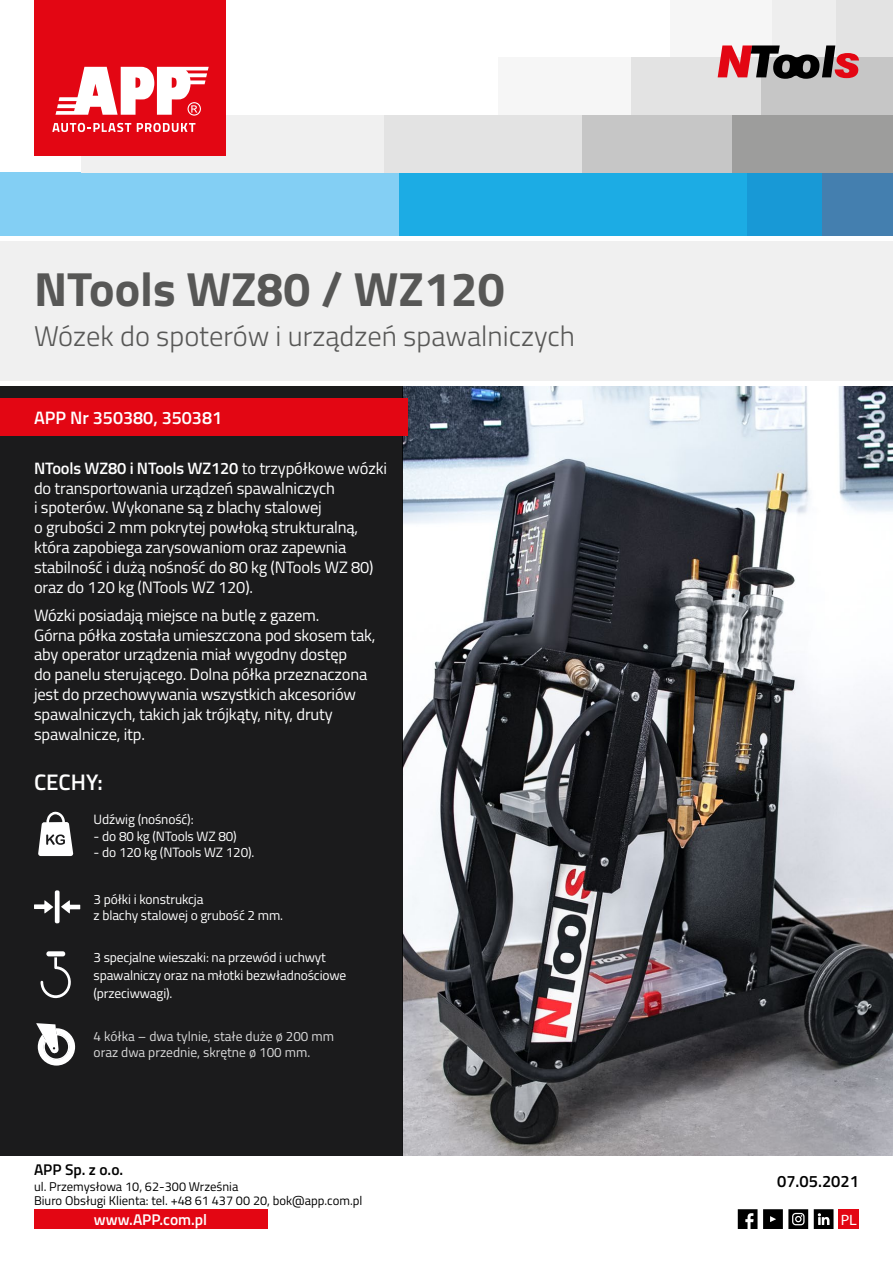
<style>
.page{position:relative;width:893px;height:1263px;background:#fff}
.page>*{position:absolute;margin:0;border:0;box-sizing:border-box;transform-origin:0 0}
.t1{font:700 48px "Titillium";color:#575756}
.t2{font:300 28.5px "Titillium";color:#575756}
.t3{font:600 22.5px "Titillium";color:#fff}
.t4{font:600 18px "Titillium";color:#fff}
.t5{font:16.5px/19.8px "Titillium";letter-spacing:-.01em;color:#fff}
.t6{font:600 16.5px "Titillium";color:#000}
.t7{font:600 15.45px "Titillium";color:#fff}
.t8{font:600 15.45px "Titillium";color:#000}
.t9{font:semi-expanded 15px "Myriad Pro";color:#fff}
.t10{font:13.5px/18px "Titillium";letter-spacing:-.01em;color:#fff}
.t11{font:13.5px/16.2px "Titillium";color:#dadada}
.t12{font:12.75px/14.1px "Titillium";color:#000}
.s1{font-weight:600}
</style>
<div class="page">
<div style="left:727px;top:172px;width:97px;height:64px;background:#1899d6"></div>
<div style="left:398px;top:172px;width:348px;height:64px;background:#1cace4"></div>
<div style="left:0;top:172px;width:399px;height:64px;background:#83cff4"></div>
<div style="left:830px;top:0;width:63px;height:57px;background:#e3e3e3"></div>
<div style="left:746px;top:0;width:90px;height:57px;background:#eee"></div>
<div style="left:670px;top:0;width:101px;height:57px;background:#f6f6f6"></div>
<div style="left:761px;top:57px;width:132px;height:58px;background:#c6c6c6"></div>
<div style="left:629px;top:57px;width:132px;height:58px;background:#e3e3e3"></div>
<div style="left:499px;top:57px;width:132px;height:58px;background:#f6f6f6"></div>
<div style="left:822px;top:172px;width:71px;height:64px;background:#447faf"></div>
<div style="left:732px;top:115px;width:161px;height:57px;background:#9d9d9c"></div>
<div style="left:383px;top:115px;width:205px;height:57px;background:#e3e3e3"></div>
<div style="left:81px;top:115px;width:302px;height:57px;background:#f0f0f0"></div>
<div style="left:583px;top:115px;width:149px;height:57px;background:#c6c6c6"></div>
<div style="left:35px;top:0;width:191px;height:156px;background:#e30613"></div>
<svg style="left:52px;top:123px;width:79px;height:9px"></svg>
<svg style="left:137px;top:123px;width:58px;height:9px"></svg>
<svg style="left:55px;top:67px;width:154px;height:49px"></svg>
<img style="left:403px;top:386px;width:490px;height:770px">
<div style="left:0;top:386px;width:403px;height:770px;background:#1b1b1c"></div>
<div style="left:0;top:236px;width:893px;height:146px;background:#f0f0f0"></div>
<hr style="left:0;top:236px;width:893px;height:4px;background:#fff">
<div style="left:0;top:399px;width:407px;height:37px;background:#e30613"></div>
<svg style="left:718px;top:45px;width:141px;height:34px"></svg>
<svg style="left:738px;top:1209px;width:19px;height:20px"></svg>
<svg style="left:763px;top:1209px;width:45px;height:20px"></svg>
<svg style="left:814px;top:1209px;width:19px;height:20px"></svg>
<div style="left:34px;top:1209px;width:233px;height:20px;background:#e30613"></div>
<div style="left:838px;top:1209px;width:21px;height:20px;background:#e30613"></div>
<svg style="left:38px;top:811px;width:35px;height:45px"></svg>
<svg style="left:36px;top:1023px;width:39px;height:42px"></svg>
<svg style="left:41px;top:957px;width:30px;height:41px"></svg>
<div style="left:46px;top:951px;width:19px;height:5px;background:#fff;border-radius:2px"></div>
<svg style="left:61px;top:900px;width:19px;height:13px"></svg>
<div style="left:55px;top:890px;width:5px;height:33px;background:#fff;border-radius:2px"></div>
<svg style="left:34px;top:900px;width:19px;height:13px"></svg>
<h1 class="t1" style="left:34px;top:252px;width:472px">NTools WZ80 / WZ120</h1>
<h2 class="t2" style="left:34px;top:316px;width:542px">Wózek do spoterów i urządzeń spawalniczych</h2>
<p class="t4" style="left:34px;top:404px;width:190px">APP Nr 350380, 350381</p>
<p class="t5" style="left:34px;top:457px;width:355px"><span class="s1">NTools WZ80 i NTools WZ120</span> to trzypółkowe wózki do transportowania urządzeń spawalniczych<br>i spoterów. Wykonane są z blachy stalowej<br>o grubości 2 mm pokrytej powłoką strukturalną, która zapobiega zarysowaniom oraz zapewnia stabilność i dużą nośność do 80 kg (NTools WZ 80) oraz do 120 kg (NTools WZ 120).</p>
<p class="t5" style="left:34px;top:604px;width:343px">Wózki posiadają miejsce na butlę z gazem.<br>Górna półka została umieszczona pod skosem tak, aby operator urządzenia miał wygodny dostęp<br>do panelu sterującego. Dolna półka przeznaczona jest do przechowywania wszystkich akcesoriów spawalniczych, takich jak trójkąty, nity, druty spawalnicze, itp.</p>
<h3 class="t3" style="left:34px;top:765px;width:70px">CECHY:</h3>
<p class="t10" style="left:94px;top:810px;width:102px">Udźwig (nośność):</p>
<p class="t10" style="left:94px;top:826px;width:145px">- do 80 kg (NTools WZ 80)</p>
<p class="t10" style="left:94px;top:842px;width:162px">- do 120 kg (NTools WZ 120).</p>
<p class="t10" style="left:94px;top:890px;width:191px;line-height:16.2px">3 półki i konstrukcja<br>z blachy stalowej o grubość 2 mm.</p>
<p class="t10" style="left:94px;top:947px;width:254px">3 specjalne wieszaki: na przewód i uchwyt spawalniczy oraz na młotki bezwładnościowe (przeciwwagi).</p>
<p class="t11" style="left:94px;top:1027px;width:242px">4 kółka – dwa tylnie, stałe duże ø 200 mm oraz dwa przednie, skrętne ø 100 mm.</p>
<p class="t8" style="left:34px;top:1158px;width:91px">APP Sp. z o.o.</p>
<p class="t12" style="left:34px;top:1179px;width:330px">ul. Przemysłowa 10, 62-300 Września<br>Biuro Obsługi Klienta: tel. +48 61 437 00 20, bok@app.com.pl</p>
<p class="t7" style="left:94px;top:1208px;width:115px">www.APP.com.pl</p>
<p class="t9" style="left:841px;top:1210px;width:18px">PL</p>
<p class="t6" style="left:777px;top:1169px;width:83px">07.05.2021</p>
</div>
